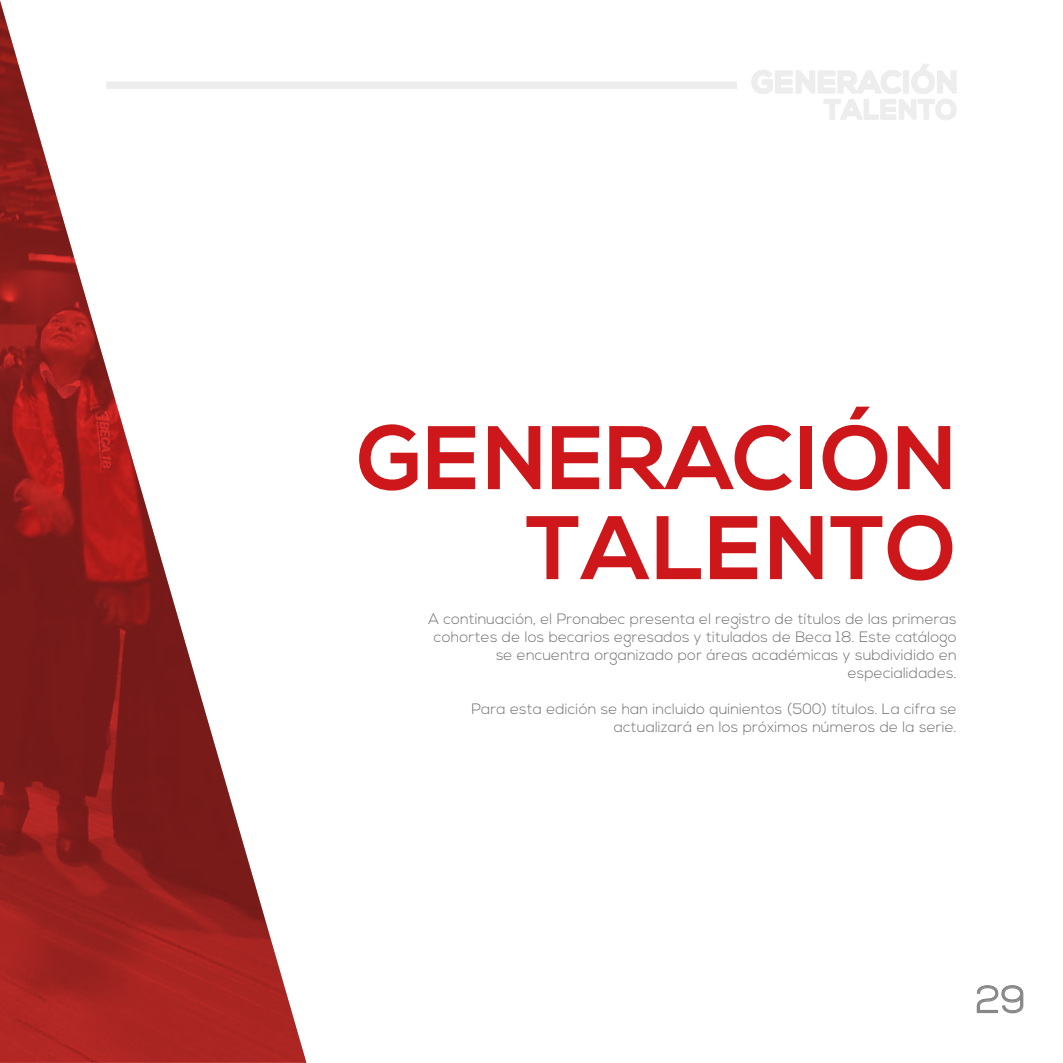
<style>
.page{position:relative;width:1063px;height:1063px;background:#fff}
.page>*{position:absolute;margin:0;border:0;box-sizing:border-box;transform-origin:0 0}
.t1{font:700 90px/90px "Nexa";letter-spacing:.01em;color:#cd171a;text-align:right}
.t2{font:300 37.5px "Nexa";color:#878787}
.t3{font:300 15px/18px "Nexa";letter-spacing:.01em;color:#706f6f;text-align:right}
</style>
<div class="page">
<svg style="left:751px;top:64px;width:206px;height:56px"></svg>
<div style="left:106px;top:81px;width:631px;height:8px;background:#ededed"></div>
<svg style="left:976px;top:985px;width:48px;height:29px"></svg>
<img style="left:0;top:0;width:306px;height:1063px">
<h1 class="t1" style="left:357px;top:417px;width:601px">GENERACIÓN<br>TALENTO</h1>
<p class="t3" style="left:429px;top:611px;width:530px">A continuación, el Pronabec presenta el registro de títulos de las primeras cohortes de los becarios egresados y titulados de Beca 18. Este catálogo se encuentra organizado por áreas académicas y subdividido en especialidades.</p>
<p class="t3" style="left:472px;top:701px;width:487px">Para esta edición se han incluido quinientos (500) títulos. La cifra se actualizará en los próximos números de la serie.</p>
<h2 class="t2" style="left:976px;top:978px;width:51px">29</h2>
</div>
